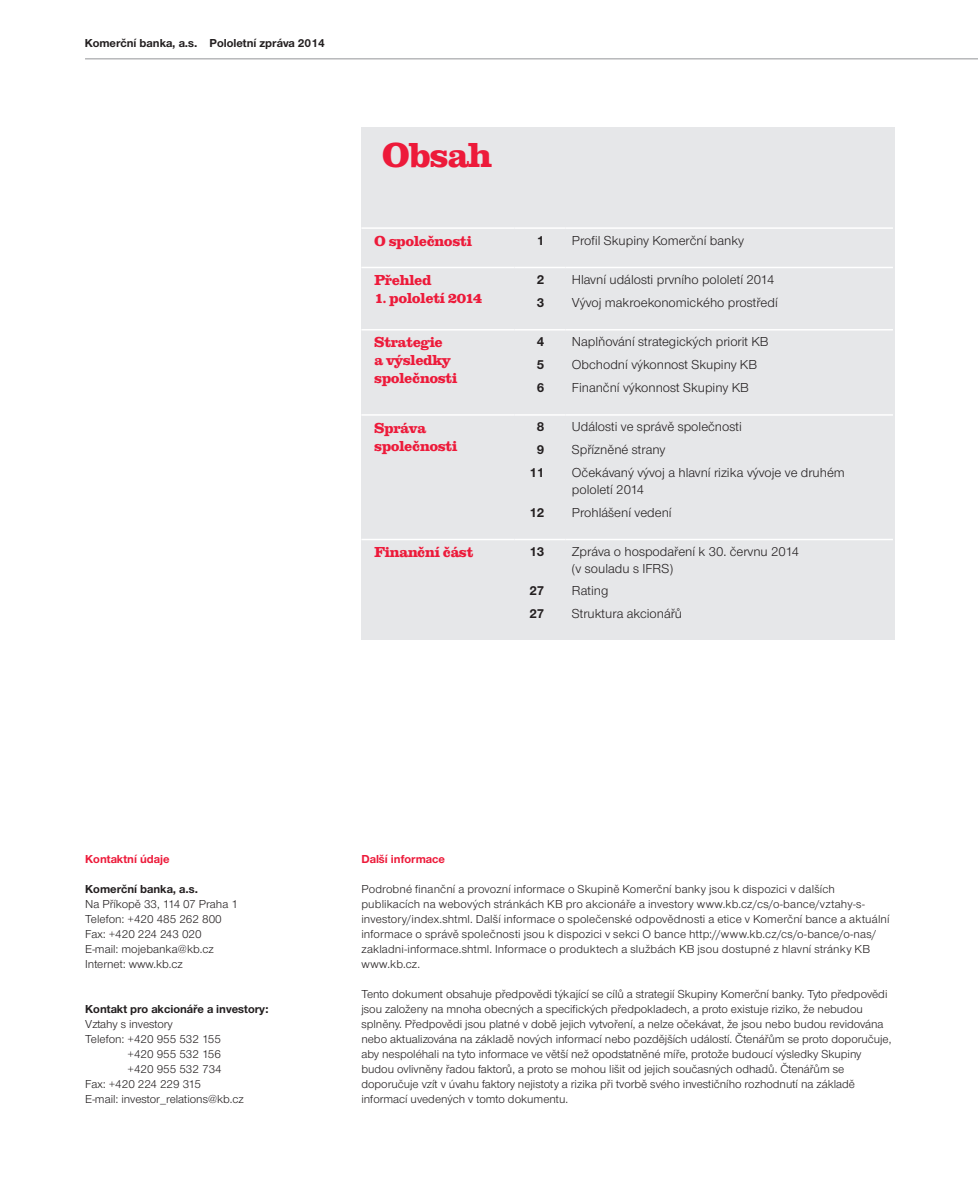
<style>
.page{position:relative;width:978px;height:1191px;background:#fff}
.page>*{position:absolute;margin:0;border:0;box-sizing:border-box;transform-origin:0 0}
.t1{font:800 36px "Clarendon TCE";letter-spacing:-.04em;color:#ed1a3a}
.t2{font:800 15px/18px "Clarendon TCE";letter-spacing:-.03em;color:#ed1a3a}
.t3{font:13.5px/16.5px "Nimbus CEZ";color:#231f20}
.t4{font:700 13.5px "Nimbus CEZ";color:#231f20}
.t5{font:12px/15px "Nimbus CEZ";color:#231f20}
.t6{font:700 12px "Nimbus CEZ";color:#231f20}
.t7{font:700 12px "Nimbus CEZCE";color:#231f20}
.t8{font:700 12px "Nimbus CEZCE";color:#ed1a3a}
</style>
<div class="page">
<hr style="left:85px;top:58px;width:893px;height:1px;background:#939598">
<div style="left:361px;top:128px;width:534px;height:512px;background:#e6e7e9"></div>
<hr style="left:361px;top:227px;width:153px;height:2px;background:#fff">
<hr style="left:514px;top:227px;width:52px;height:2px;background:#fff">
<hr style="left:566px;top:227px;width:327px;height:2px;background:#fff">
<hr style="left:361px;top:267px;width:153px;height:1px;background:#fff">
<hr style="left:514px;top:267px;width:52px;height:1px;background:#fff">
<hr style="left:566px;top:267px;width:327px;height:1px;background:#fff">
<hr style="left:361px;top:329px;width:153px;height:1px;background:#fff">
<hr style="left:514px;top:329px;width:52px;height:1px;background:#fff">
<hr style="left:566px;top:329px;width:327px;height:1px;background:#fff">
<hr style="left:361px;top:414px;width:153px;height:2px;background:#fff">
<hr style="left:514px;top:414px;width:52px;height:2px;background:#fff">
<hr style="left:566px;top:414px;width:327px;height:2px;background:#fff">
<hr style="left:361px;top:539px;width:153px;height:1px;background:#fff">
<hr style="left:514px;top:539px;width:52px;height:1px;background:#fff">
<hr style="left:566px;top:539px;width:327px;height:1px;background:#fff">
<p class="t7" style="left:85px;top:36px;width:242px">Komerční banka, a.s. Pololetní zpráva 2014</p>
<h1 class="t1" style="left:382px;top:135px;width:112px">Obsah</h1>
<p class="t2" style="left:374px;top:232px;width:99px">O společnosti</p>
<p class="t4" style="left:537px;top:232px;width:9px">1</p>
<p class="t3" style="left:572px;top:232px;width:174px">Profil Skupiny Komerční banky</p>
<p class="t2" style="left:374px;top:271px;width:59px">Přehled</p>
<p class="t2" style="left:374px;top:289px;width:110px">1. pololetí 2014</p>
<p class="t4" style="left:537px;top:271px;width:9px">2</p>
<p class="t3" style="left:572px;top:271px;width:204px">Hlavní události prvního pololetí 2014</p>
<p class="t4" style="left:537px;top:294px;width:9px">3</p>
<p class="t3" style="left:572px;top:294px;width:207px">Vývoj makroekonomického prostředí</p>
<p class="t2" style="left:374px;top:333px;width:85px">Strategie<br>a výsledky společnosti</p>
<p class="t4" style="left:537px;top:334px;width:9px">4</p>
<p class="t3" style="left:572px;top:334px;width:198px">Naplňování strategických priorit KB</p>
<p class="t4" style="left:537px;top:357px;width:9px">5</p>
<p class="t3" style="left:572px;top:356px;width:187px">Obchodní výkonnost Skupiny KB</p>
<p class="t4" style="left:537px;top:379px;width:9px">6</p>
<p class="t3" style="left:572px;top:379px;width:178px">Finanční výkonnost Skupiny KB</p>
<p class="t2" style="left:374px;top:418px;width:85px">Správa společnosti</p>
<p class="t4" style="left:537px;top:419px;width:9px">8</p>
<p class="t3" style="left:572px;top:419px;width:171px">Události ve správě společnosti</p>
<p class="t4" style="left:537px;top:442px;width:9px">9</p>
<p class="t3" style="left:572px;top:442px;width:95px">Spřízněné strany</p>
<p class="t4" style="left:529px;top:465px;width:17px">11</p>
<p class="t3" style="left:572px;top:464px;width:275px">Očekávaný vývoj a hlavní rizika vývoje ve druhém pololetí 2014</p>
<p class="t4" style="left:529px;top:504px;width:17px">12</p>
<p class="t3" style="left:572px;top:504px;width:101px">Prohlášení vedení</p>
<p class="t2" style="left:374px;top:543px;width:101px">Finanční část</p>
<p class="t4" style="left:529px;top:543px;width:17px">13</p>
<p class="t3" style="left:572px;top:543px;width:229px">Zpráva o hospodaření k 30. červnu 2014 (v souladu s IFRS)</p>
<p class="t4" style="left:529px;top:583px;width:17px">27</p>
<p class="t3" style="left:572px;top:583px;width:38px">Rating</p>
<p class="t4" style="left:529px;top:606px;width:17px">27</p>
<p class="t3" style="left:572px;top:605px;width:112px">Struktura akcionářů</p>
<p class="t8" style="left:85px;top:852px;width:86px">Kontaktní údaje</p>
<p class="t6" style="left:85px;top:882px;width:114px">Komerční banka, a.s.</p>
<p class="t5" style="left:85px;top:897px;width:154px">Na Příkopě 33, 114 07 Praha 1<br>Telefon: +420 485 262 800<br>Fax: +420 224 243 020<br>E-mail: mojebanka@kb.cz<br>Internet: www.kb.cz</p>
<p class="t6" style="left:85px;top:1002px;width:185px">Kontakt pro akcionáře a investory:</p>
<p class="t5" style="left:85px;top:1017px;width:89px">Vztahy s investory</p>
<p class="t5" style="left:85px;top:1032px;width:137px">Telefon: +420 955 532 155</p>
<p class="t5" style="left:127px;top:1047px;width:95px">+420 955 532 156</p>
<p class="t5" style="left:127px;top:1062px;width:96px">+420 955 532 734</p>
<p class="t5" style="left:85px;top:1077px;width:117px">Fax: +420 224 229 315</p>
<p class="t5" style="left:85px;top:1092px;width:160px">E-mail: investor_relations@kb.cz</p>
<p class="t8" style="left:361px;top:852px;width:85px">Další informace</p>
<p class="t5" style="left:361px;top:882px;width:530px">Podrobné finanční a provozní informace o Skupině Komerční banky jsou k dispozici v dalších publikacích na webových stránkách KB pro akcionáře a investory www.kb.cz/cs/o-bance/vztahy-s&shy;investory/index.shtml. Další informace o společenské odpovědnosti a etice v Komerční bance a aktuální informace o správě společnosti jsou k dispozici v sekci O bance http://www.kb.cz/cs/o-bance/o-nas/ zakladni-informace.shtml. Informace o produktech a službách KB jsou dostupné z hlavní stránky KB www.kb.cz.</p>
<p class="t5" style="left:361px;top:987px;width:531px">Tento dokument obsahuje předpovědi týkající se cílů a strategií Skupiny Komerční banky. Tyto předpovědi jsou založeny na mnoha obecných a specifických předpokladech, a proto existuje riziko, že nebudou splněny. Předpovědi jsou platné v době jejich vytvoření, a nelze očekávat, že jsou nebo budou revidována nebo aktualizována na základě nových informací nebo pozdějších událostí. Čtenářům se proto doporučuje, aby nespoléhali na tyto informace ve větší než opodstatněné míře, protože budoucí výsledky Skupiny budou ovlivněny řadou faktorů, a proto se mohou lišit od jejich současných odhadů. Čtenářům se doporučuje vzít v úvahu faktory nejistoty a rizika při tvorbě svého investičního rozhodnutí na základě informací uvedených v tomto dokumentu.</p>
</div>
